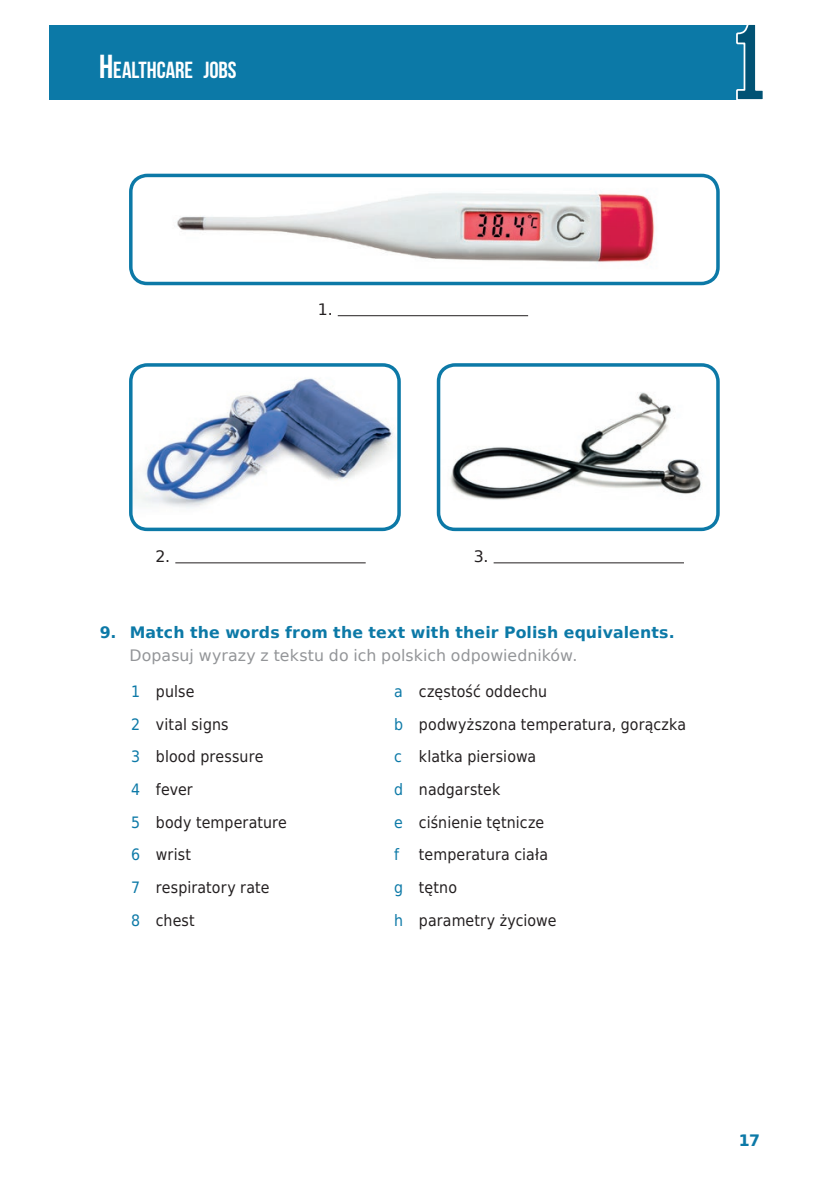
<style>
.page{position:relative;width:819px;height:1191px;background:#fff}
.page>*{position:absolute;margin:0;border:0;box-sizing:border-box;transform-origin:0 0}
.t1{font:700 23.28px "Bebas Neue";color:#fff}
.t2{font:15.75px/32.7px "DejaVu Sans Condensed";letter-spacing:.01em;color:#231f20}
.t3{font:700 15.75px "DejaVu Sans";letter-spacing:.01em;color:#0c79a7}
.t4{font:15.75px "DejaVu Sans";letter-spacing:.005em;color:#939598}
.t5{font:15.75px "DejaVu Sans";color:#231f20}
.s1{font-size:33.25px}
.s2{color:#0c79a7}
</style>
<div class="page">
<div style="left:50px;top:25px;width:702px;height:74px;background:#0c79a7"></div>
<svg style="left:735px;top:24px;width:28px;height:76px"></svg>
<img style="left:442px;top:368px;width:274px;height:159px">
<div style="left:437px;top:363px;width:282px;height:168px;border:4px solid #0c79a7;border-radius:17px"></div>
<hr style="left:493px;top:562px;width:191px;height:1px;background:#231f20">
<hr style="left:175px;top:562px;width:190px;height:1px;background:#231f20">
<img style="left:134px;top:368px;width:262px;height:158px">
<div style="left:129px;top:363px;width:272px;height:168px;border:4px solid #0c79a7;border-radius:17px"></div>
<img style="left:134px;top:177px;width:582px;height:105px">
<div style="left:129px;top:174px;width:590px;height:111px;border:4px solid #0c79a7;border-radius:17px"></div>
<hr style="left:338px;top:315px;width:190px;height:1px;background:#231f20">
<h1 class="t1" style="left:99px;top:57px;width:139px"><span class="s1">H</span>EALTHCARE JOBS</h1>
<p class="t5" style="left:318px;top:295px;width:16px">1.</p>
<p class="t5" style="left:155px;top:542px;width:16px">2.</p>
<p class="t5" style="left:473px;top:542px;width:16px">3.</p>
<p class="t3" style="left:100px;top:620px;width:576px">9. Match the words from the text with their Polish equivalents.</p>
<p class="t4" style="left:130px;top:641px;width:449px">Dopasuj wyrazy z tekstu do ich polskich odpowiedników.</p>
<p class="t2" style="left:131px;top:674px;width:157px"><span class="s2">1</span> pulse<br><span class="s2">2</span> vital signs<br><span class="s2">3</span> blood pressure<br><span class="s2">4</span> fever<br><span class="s2">5</span> body temperature<br><span class="s2">6</span> wrist<br><span class="s2">7</span> respiratory rate<br><span class="s2">8</span> chest</p>
<p class="t2" style="left:394px;top:674px;width:293px"><span class="s2">a</span> częstość oddechu<br><span class="s2">b</span> podwyższona temperatura, gorączka <span class="s2">c</span> klatka piersiowa<br><span class="s2">d</span> nadgarstek<br><span class="s2">e</span> ciśnienie tętnicze<br><span class="s2">f</span></p>
<p class="t2" style="left:394px;top:838px;width:164px;text-indent:25px">temperatura ciała <span class="s2">g</span> tętno<br><span class="s2">h</span> parametry życiowe</p>
<p class="t3" style="left:738px;top:1127px;width:23px">17</p>
</div>
